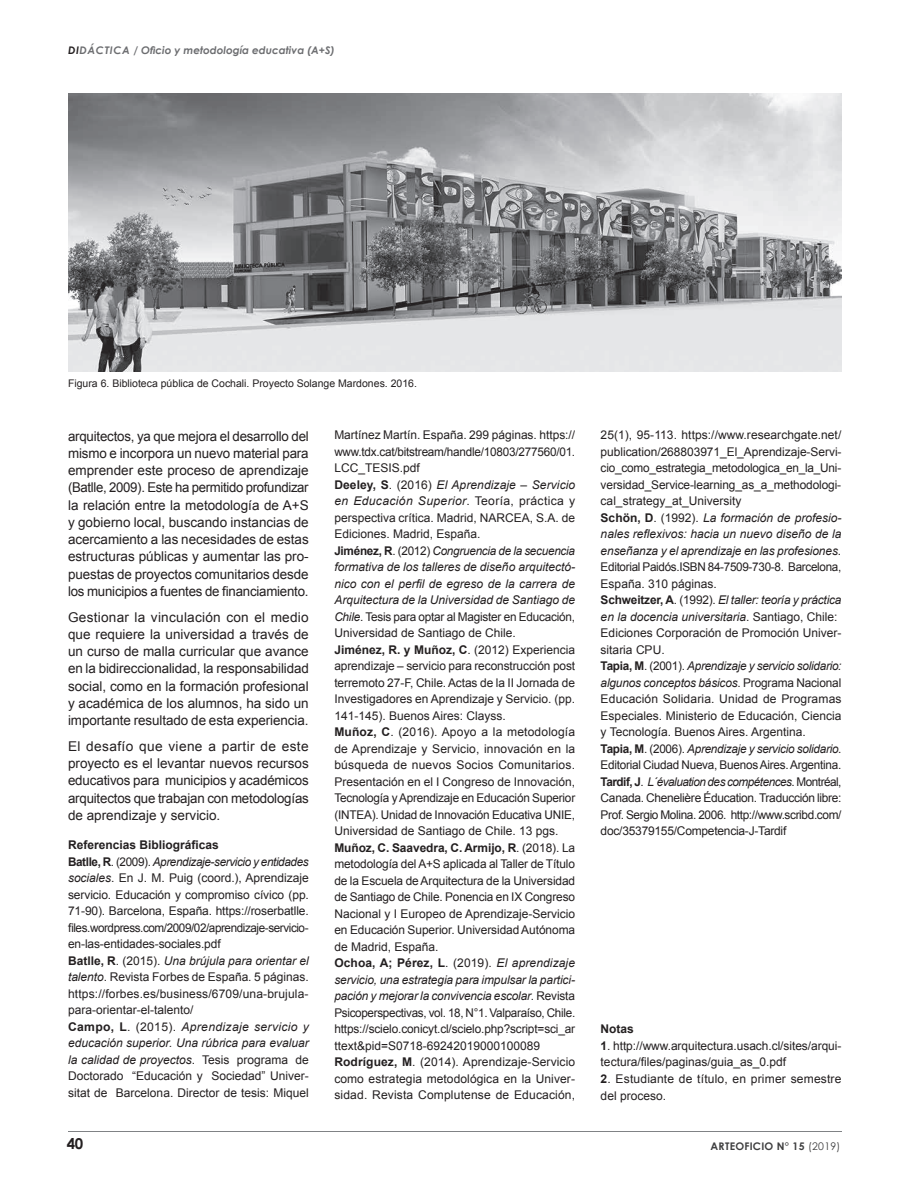
<style>
.page{position:relative;width:918px;height:1188px;background:#fff}
.page>*{position:absolute;margin:0;border:0;box-sizing:border-box;transform-origin:0 0}
.t1{font:700 15px "Century Gothic";color:#231f20}
.t2{font:13.5px/17.2px "Arial";letter-spacing:-.005em;color:#231f20;text-align:justify}
.t3{font:12px/16.5px "Arial";color:#231f20}
.t4{font:700 12px "Arial";color:#231f20}
.t5{font:10.5px "Arial";color:#231f20}
.t6{font:italic 700 10.5px "Century Gothic";color:#6c6d70}
.t7{font:700 10.5px "Century Gothic";letter-spacing:.025em;color:#3e3e3f}
.s1{color:#231f20}
.s2{font-weight:700}
.s3{font-style:italic}
.s4{font-weight:400}
</style>
<div class="page">
<hr style="left:68px;top:1132px;width:773px;height:1px;background:#808285">
<img style="left:68px;top:94px;width:773px;height:278px">
<p class="t6" style="left:68px;top:42px;width:268px"><span class="s1">DI</span>DÁCTICA / Oficio y metodología educativa (A+S)</p>
<p class="t5" style="left:68px;top:377px;width:350px">Figura 6. Biblioteca pública de Cochali. Proyecto Solange Mardones. 2016.</p>
<p class="t2" style="left:68px;top:427px;width:242px">arquitectos, ya que mejora el desarrollo del mismo e incorpora un nuevo material para emprender este proceso de aprendizaje (Batlle, 2009). Este ha permitido profundizar la relación entre la metodología de A+S y gobierno local, buscando instancias de acercamiento a las necesidades de estas estructuras públicas y aumentar las pro&shy;puestas de proyectos comunitarios desde los municipios a fuentes de financiamiento.</p>
<p class="t2" style="left:68px;top:608px;width:242px">Gestionar la vinculación con el medio que requiere la universidad a través de un curso de malla curricular que avance en la bidireccionalidad, la responsabilidad social, como en la formación profesional y académica de los alumnos, ha sido un importante resultado de esta experiencia.</p>
<p class="t2" style="left:68px;top:738px;width:242px">El desafío que viene a partir de este proyecto es el levantar nuevos recursos educativos para municipios y académicos arquitectos que trabajan con metodologías de aprendizaje y servicio.</p>
<p class="t3" style="left:68px;top:837px;width:242px"><span class="s2">Referencias Bibliográficas<br>Batlle, R</span>. (2009). <span class="s3">Aprendizaje-servicio y entidades sociales</span>. En J. M. Puig (coord.), Aprendizaje servicio. Educación y compromiso cívico (pp.<br>71-90). Barcelona, España. https://roserbatlle. files.wordpress.com/2009/02/aprendizaje-servicio&shy;en-las-entidades-sociales.pdf<br><span class="s2">Batlle, R</span>. (2015). <span class="s3">Una brújula para orientar el talento</span>. Revista Forbes de España. 5 páginas. https://forbes.es/business/6709/una-brujula&shy;para-orientar-el-talento/<br><span class="s2">Campo, L</span>. (2015). <span class="s3">Aprendizaje servicio y educación superior. Una rúbrica para evaluar la calidad de proyectos</span>. Tesis programa de Doctorado “Educación y Sociedad” Univer&shy;sitat de Barcelona. Director de tesis: Miquel</p>
<p class="t1" style="left:67px;top:1133px;width:18px">40</p>
<p class="t3" style="left:334px;top:427px;width:242px">Martínez Martín. España. 299 páginas. https:// www.tdx.cat/bitstream/handle/10803/277560/01.<br>LCC_TESIS.pdf<br><span class="s2">Deeley, S</span>. (2016) <span class="s3">El Aprendizaje – Servicio en Educación Superior</span>. Teoría, práctica y perspectiva crítica. Madrid, NARCEA, S.A. de Ediciones. Madrid, España.<br><span class="s2">Jiménez, R</span>. (2012) <span class="s3">Congruencia de la secuencia formativa de los talleres de diseño arquitectó&shy;nico con el perfil de egreso de la carrera de Arquitectura de la Universidad de Santiago de Chile</span>. Tesis para optar al Magister en Educación, Universidad de Santiago de Chile.<br><span class="s2">Jiménez, R. y Muñoz, C</span>. (2012) Experiencia aprendizaje – servicio para reconstrucción post terremoto 27-F, Chile. Actas de la II Jornada de Investigadores en Aprendizaje y Servicio. (pp.<br>141-145). Buenos Aires: Clayss.<br><span class="s2">Muñoz, C</span>. (2016). Apoyo a la metodología de Aprendizaje y Servicio, innovación en la búsqueda de nuevos Socios Comunitarios.<br>Presentación en el I Congreso de Innovación, Tecnología y Aprendizaje en Educación Superior (INTEA). Unidad de Innovación Educativa UNIE, Universidad de Santiago de Chile. 13 pgs.<br><span class="s2">Muñoz, C. Saavedra, C. Armijo, R</span>. (2018). La metodología del A+S aplicada al Taller de Título de la Escuela de Arquitectura de la Universidad de Santiago de Chile. Ponencia en IX Congreso Nacional y I Europeo de Aprendizaje-Servicio en Educación Superior. Universidad Autónoma de Madrid, España.<br><span class="s2">Ochoa, A; Pérez, L</span>. (2019). <span class="s3">El aprendizaje servicio, una estrategia para impulsar la partici&shy;pación y mejorar la convivencia escolar</span>. Revista Psicoperspectivas, vol. 18, N°1. Valparaíso, Chile. https://scielo.conicyt.cl/scielo.php?script=sci_ar ttext&amp;pid=S0718-69242019000100089<br><span class="s2">Rodríguez, M</span>. (2014). Aprendizaje-Servicio como estrategia metodológica en la Univer&shy;sidad. Revista Complutense de Educación,</p>
<p class="t3" style="left:601px;top:427px;width:242px">25(1), 95-113. https://www.researchgate.net/ publication/268803971_El_Aprendizaje-Servi&shy;cio_como_estrategia_metodologica_en_la_Uni&shy;versidad_Service-learning_as_a_methodologi&shy;cal_strategy_at_University<br><span class="s2">Schön, D</span>. (1992). <span class="s3">La formación de profesio&shy;nales reflexivos: hacia un nuevo diseño de la enseñanza y el aprendizaje en las profesiones</span>.<br>Editorial Paidós.ISBN 84-7509-730-8. Barcelona, España. 310 páginas.<br><span class="s2">Schweitzer, A</span>. (1992). <span class="s3">El taller: teoría y práctica en la docencia universitaria</span>. Santiago, Chile:<br>Ediciones Corporación de Promoción Univer&shy;sitaria CPU.<br><span class="s2">Tapia, M</span>. (2001). <span class="s3">Aprendizaje y servicio solidario: algunos conceptos básicos</span>. Programa Nacional Educación Solidaria. Unidad de Programas Especiales. Ministerio de Educación, Ciencia y Tecnología. Buenos Aires. Argentina.<br><span class="s2">Tapia, M</span>. (2006). <span class="s3">Aprendizaje y servicio solidario</span>.<br>Editorial Ciudad Nueva, Buenos Aires. Argentina.<br><span class="s2">Tardif, J</span>. <span class="s3">L´évaluation des compétences</span>. Montréal, Canada. Chenelière Éducation. Traducción libre:<br>Prof. Sergio Molina. 2006. http://www.scribd.com/ doc/35379155/Competencia-J-Tardif</p>
<p class="t4" style="left:601px;top:1021px;width:35px">Notas</p>
<p class="t3" style="left:601px;top:1038px;width:242px"><span class="s2">1</span>. http://www.arquitectura.usach.cl/sites/arqui&shy;tectura/files/paginas/guia_as_0.pdf</p>
<p class="t3" style="left:601px;top:1070px;width:242px;line-height:17.2px"><span class="s2">2</span>. Estudiante de título, en primer semestre del proceso.</p>
<p class="t7" style="left:711px;top:1138px;width:131px">ARTEOFICIO N° 15 <span class="s4">(2019)</span></p>
</div>
